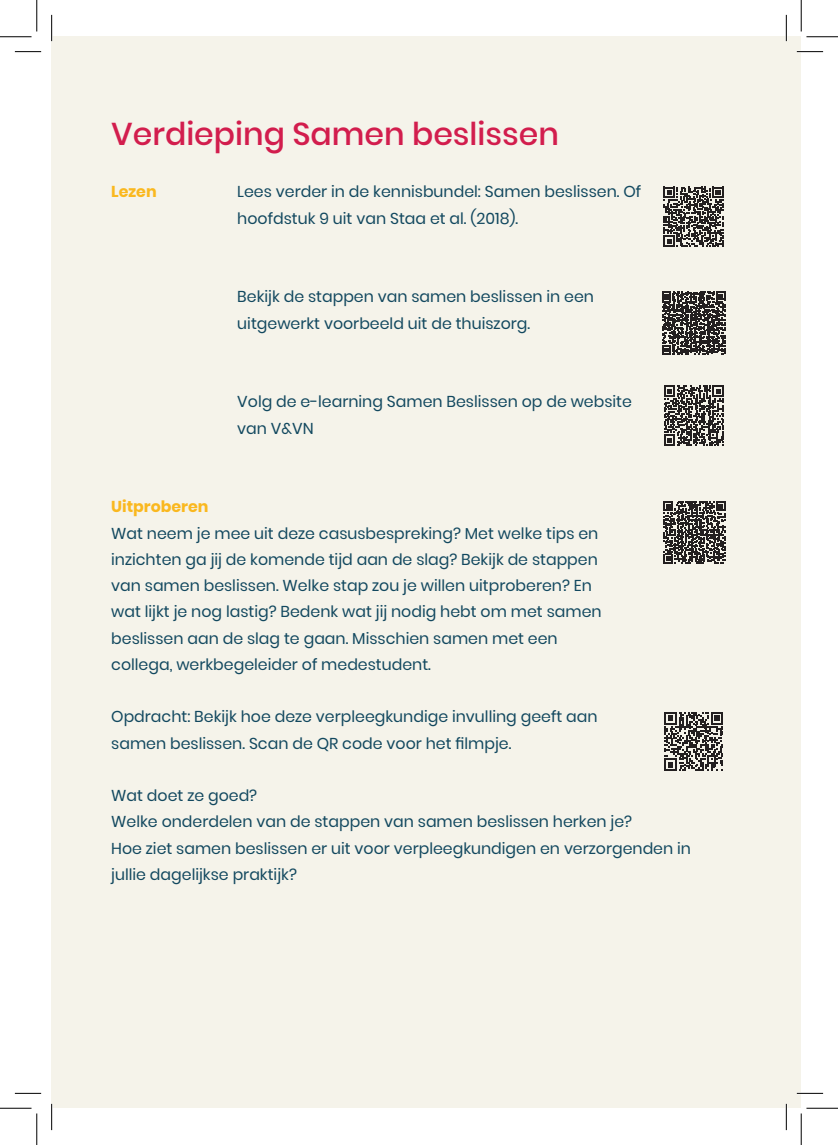
<style>
.page{position:relative;width:838px;height:1145px;background:#fff}
.page>*{position:absolute;margin:0;border:0;box-sizing:border-box;transform-origin:0 0}
.t1{font:500 31.5px "Poppins";color:#d21d4d}
.t2{font:15.75px/26.2px "Poppins";color:#12485f}
.t3{font:700 15.75px "Poppins";color:#fab81f}
</style>
<div class="page">
<div style="left:52px;top:37px;width:749px;height:1071px;background:#f5f3ea"></div>
<svg style="left:663px;top:187px;width:60px;height:60px"></svg>
<svg style="left:662px;top:291px;width:63px;height:63px"></svg>
<svg style="left:663px;top:501px;width:62px;height:62px"></svg>
<svg style="left:664px;top:386px;width:59px;height:60px"></svg>
<svg style="left:664px;top:712px;width:59px;height:59px"></svg>
<hr style="left:796px;top:51px;width:27px;height:2px;background:#fff">
<hr style="left:796px;top:1092px;width:27px;height:2px;background:#fff">
<hr style="left:51px;top:15px;width:2px;height:26px;background:#fff">
<hr style="left:51px;top:1104px;width:2px;height:26px;background:#fff">
<hr style="left:785px;top:15px;width:2px;height:26px;background:#fff">
<hr style="left:785px;top:1104px;width:2px;height:26px;background:#fff">
<svg style="left:15px;top:51px;width:26px;height:1px"></svg>
<svg style="left:796px;top:51px;width:27px;height:1px"></svg>
<svg style="left:15px;top:1093px;width:26px;height:1px"></svg>
<svg style="left:796px;top:1093px;width:27px;height:1px"></svg>
<svg style="left:51px;top:15px;width:1px;height:26px"></svg>
<svg style="left:51px;top:1104px;width:1px;height:26px"></svg>
<svg style="left:786px;top:15px;width:1px;height:26px"></svg>
<svg style="left:786px;top:1104px;width:1px;height:26px"></svg>
<hr style="left:0;top:36px;width:32px;height:1px;background:#000">
<hr style="left:806px;top:36px;width:31px;height:1px;background:#000">
<hr style="left:0;top:1108px;width:32px;height:1px;background:#000">
<hr style="left:806px;top:1108px;width:31px;height:1px;background:#000">
<hr style="left:36px;top:0;width:1px;height:31px;background:#000">
<hr style="left:36px;top:1113px;width:1px;height:32px;background:#000">
<hr style="left:800px;top:0;width:1px;height:31px;background:#000">
<hr style="left:800px;top:1113px;width:1px;height:32px;background:#000">
<p class="t1" style="left:111px;top:116px;width:449px">Verdieping Samen beslissen</p>
<p class="t3" style="left:111px;top:183px;width:47px">Lezen</p>
<p class="t2" style="left:237px;top:179px;width:405px">Lees verder in de kennisbundel: Samen beslissen. Of hoofdstuk 9 uit van Staa et al. (2018).</p>
<p class="t2" style="left:237px;top:284px;width:358px">Bekijk de stappen van samen beslissen in een</p>
<p class="t2" style="left:237px;top:310px;width:294px">uitgewerkt voorbeeld uit de thuiszorg.</p>
<p class="t2" style="left:237px;top:389px;width:396px">Volg de e-learning Samen Beslissen op de website van V&amp;VN</p>
<p class="t3" style="left:111px;top:498px;width:99px">Uitproberen</p>
<p class="t2" style="left:111px;top:520px;width:488px">Wat neem je mee uit deze casusbespreking? Met welke tips en</p>
<p class="t2" style="left:111px;top:546px;width:488px">inzichten ga jij de komende tijd aan de slag? Bekijk de stappen</p>
<p class="t2" style="left:111px;top:573px;width:482px">van samen beslissen. Welke stap zou je willen uitproberen? En</p>
<p class="t2" style="left:111px;top:599px;width:492px">wat lijkt je nog lastig? Bedenk wat jij nodig hebt om met samen</p>
<p class="t2" style="left:111px;top:625px;width:448px">beslissen aan de slag te gaan. Misschien samen met een</p>
<p class="t2" style="left:111px;top:651px;width:321px">collega, werkbegeleider of medestudent.</p>
<p class="t2" style="left:111px;top:704px;width:488px">Opdracht: Bekijk hoe deze verpleegkundige invulling geeft aan samen beslissen. Scan de QR code voor het filmpje.</p>
<p class="t2" style="left:111px;top:783px;width:147px">Wat doet ze goed?</p>
<p class="t2" style="left:111px;top:809px;width:522px">Welke onderdelen van de stappen van samen beslissen herken je?</p>
<p class="t2" style="left:111px;top:835px;width:581px">Hoe ziet samen beslissen er uit voor verpleegkundigen en verzorgenden in jullie dagelijkse praktijk?</p>
</div>
